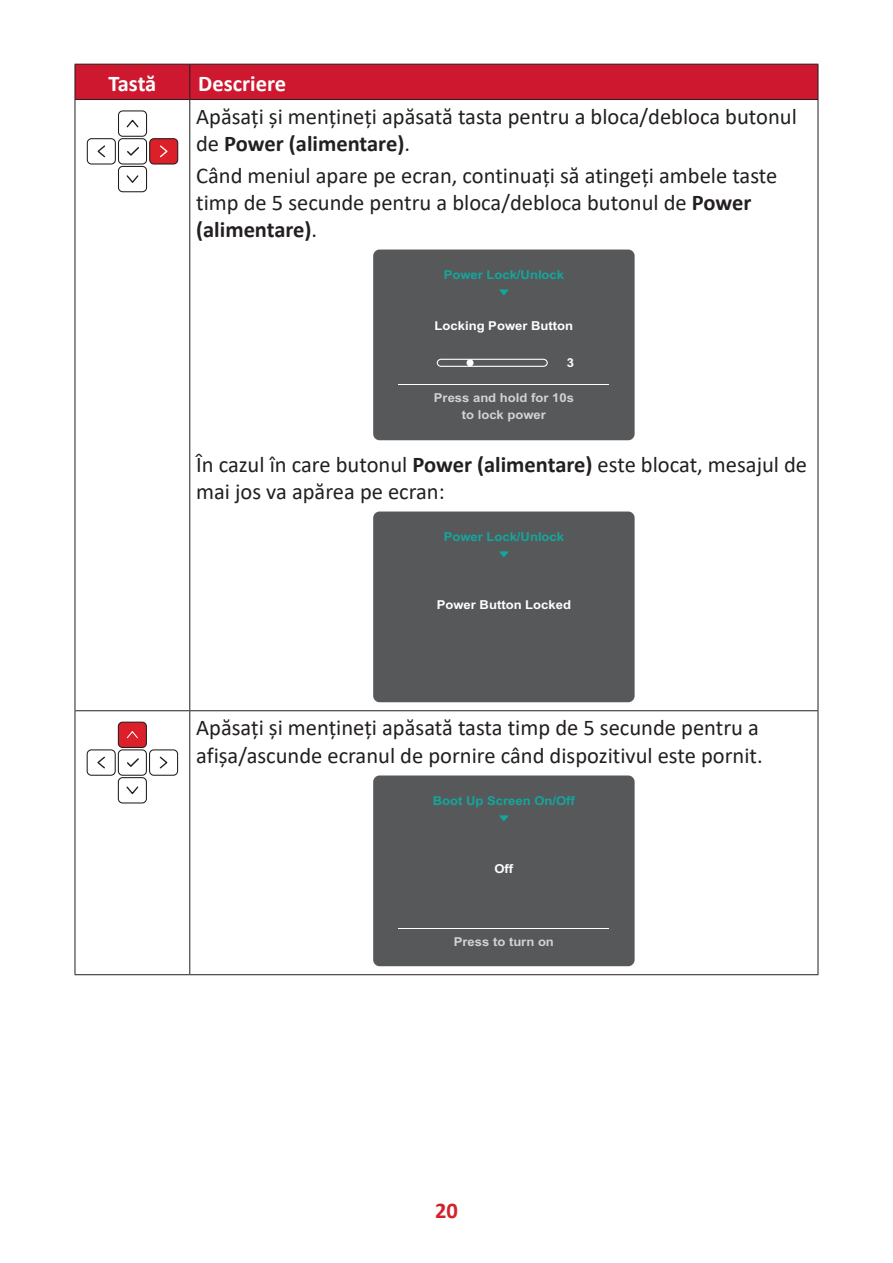
<style>
.page{position:relative;width:893px;height:1263px;background:#fff}
.page>*{position:absolute;margin:0;border:0;box-sizing:border-box;transform-origin:0 0}
.t1{font:22.5px/27px "Calibri";color:#231f20}
.t2{font:700 22.5px "Calibri";color:#fff}
.t3{font:700 22.5px "Calibri";color:#d1232a}
.t4{font:700 12.3px "Arial";color:#12a79d;scale:1.06 1}
.t5{font:700 12.3px/17px "Arial";color:#d1d2d4;text-align:center;scale:1.06 1}
.t6{font:700 12.3px "Arial";color:#fff;scale:1.06 1}
.s1{font-weight:700}
</style>
<div class="page">
<div style="left:76px;top:65px;width:742px;height:34px;background:#ce182f"></div>
<hr style="left:75px;top:64px;width:115px;height:1px;background:#231f20">
<hr style="left:75px;top:65px;width:1px;height:34px;background:#231f20">
<hr style="left:190px;top:64px;width:628px;height:1px;background:#231f20">
<hr style="left:189px;top:65px;width:1px;height:34px;background:#231f20">
<hr style="left:818px;top:65px;width:1px;height:34px;background:#231f20">
<hr style="left:75px;top:99px;width:115px;height:1px;background:#231f20">
<hr style="left:190px;top:99px;width:628px;height:1px;background:#231f20">
<hr style="left:75px;top:100px;width:1px;height:610px;background:#231f20">
<hr style="left:189px;top:100px;width:1px;height:610px;background:#231f20">
<hr style="left:818px;top:100px;width:1px;height:610px;background:#231f20">
<hr style="left:75px;top:710px;width:115px;height:1px;background:#231f20">
<hr style="left:75px;top:711px;width:1px;height:263px;background:#231f20">
<hr style="left:190px;top:710px;width:628px;height:1px;background:#231f20">
<hr style="left:189px;top:711px;width:1px;height:263px;background:#231f20">
<hr style="left:818px;top:711px;width:1px;height:263px;background:#231f20">
<hr style="left:75px;top:974px;width:115px;height:1px;background:#231f20">
<hr style="left:190px;top:974px;width:628px;height:1px;background:#231f20">
<div style="left:118px;top:166px;width:29px;height:26px;border:1px solid #211d1e;border-radius:4px"></div>
<svg style="left:126px;top:175px;width:13px;height:8px"></svg>
<div style="left:118px;top:110px;width:29px;height:27px;border:1px solid #211d1e;border-radius:4px"></div>
<svg style="left:126px;top:119px;width:13px;height:9px"></svg>
<div style="left:150px;top:139px;width:28px;height:25px;background:#dc2029;border-radius:4px"></div>
<div style="left:149px;top:138px;width:29px;height:27px;border:1px solid #211d1e;border-radius:4px"></div>
<svg style="left:160px;top:145px;width:8px;height:13px"></svg>
<div style="left:87px;top:138px;width:29px;height:27px;border:1px solid #211d1e;border-radius:4px"></div>
<svg style="left:97px;top:145px;width:9px;height:13px"></svg>
<div style="left:118px;top:138px;width:29px;height:27px;border:1px solid #211d1e;border-radius:4px"></div>
<svg style="left:127px;top:147px;width:12px;height:9px"></svg>
<div style="left:373px;top:250px;width:262px;height:190px;background:#57585a;border-radius:6px"></div>
<hr style="left:398px;top:384px;width:211px;height:1px;background:#fff">
<div style="left:437px;top:359px;width:111px;height:8px;border:1px solid #fff;border-radius:4px"></div>
<div style="left:466px;top:359px;width:8px;height:7px;background:#fff;border-radius:50%"></div>
<svg style="left:499px;top:289px;width:10px;height:7px"></svg>
<div style="left:373px;top:511px;width:262px;height:191px;background:#57585a;border-radius:6px"></div>
<svg style="left:499px;top:551px;width:10px;height:7px"></svg>
<div style="left:118px;top:777px;width:29px;height:26px;border:1px solid #211d1e;border-radius:4px"></div>
<svg style="left:126px;top:786px;width:13px;height:8px"></svg>
<div style="left:118px;top:722px;width:28px;height:25px;background:#dc2029;border-radius:4px"></div>
<div style="left:118px;top:722px;width:29px;height:26px;border:1px solid #211d1e;border-radius:4px"></div>
<svg style="left:126px;top:731px;width:12px;height:8px"></svg>
<div style="left:149px;top:749px;width:29px;height:27px;border:1px solid #211d1e;border-radius:4px"></div>
<svg style="left:159px;top:756px;width:9px;height:13px"></svg>
<div style="left:87px;top:749px;width:29px;height:27px;border:1px solid #211d1e;border-radius:4px"></div>
<svg style="left:97px;top:756px;width:8px;height:13px"></svg>
<div style="left:118px;top:749px;width:29px;height:27px;border:1px solid #211d1e;border-radius:4px"></div>
<svg style="left:127px;top:758px;width:12px;height:9px"></svg>
<div style="left:373px;top:775px;width:262px;height:191px;background:#57585a;border-radius:6px"></div>
<hr style="left:398px;top:928px;width:211px;height:1px;background:#fff">
<svg style="left:499px;top:815px;width:10px;height:6px"></svg>
<p class="t2" style="left:108px;top:68px;width:49px">Tastă</p>
<p class="t2" style="left:198px;top:68px;width:89px">Descriere</p>
<p class="t1" style="left:196px;top:103px;width:602px">Apăsați și mențineți apăsată tasta pentru a bloca/debloca butonul de <span class="s1">Power (alimentare)</span>.</p>
<p class="t1" style="left:196px;top:161px;width:583px">Când meniul apare pe ecran, continuați să atingeți ambele taste timp de 5 secunde pentru a bloca/debloca butonul de <span class="s1">Power (alimentare)</span>.</p>
<p class="t4" style="left:444px;top:266px;width:115px">Power Lock/Unlock</p>
<p class="t6" style="left:435px;top:317px;width:132px">Locking Power Button</p>
<p class="t6" style="left:567px;top:354px;width:8px">3</p>
<p class="t5" style="left:434px;top:390px;width:134px">Press and hold for 10s to lock power</p>
<p class="t1" style="left:196px;top:450px;width:612px">În cazul în care butonul <span class="s1">Power (alimentare)</span> este blocat, mesajul de mai jos va apărea pe ecran:</p>
<p class="t4" style="left:444px;top:528px;width:115px">Power Lock/Unlock</p>
<p class="t6" style="left:437px;top:596px;width:128px">Power Button Locked</p>
<p class="t1" style="left:196px;top:714px;width:568px">Apăsați și mențineți apăsată tasta timp de 5 secunde pentru a afișa/ascunde ecranul de pornire când dispozitivul este pornit.</p>
<p class="t4" style="left:433px;top:792px;width:136px">Boot Up Screen On/Off</p>
<p class="t6" style="left:494px;top:860px;width:19px">Off</p>
<p class="t5" style="left:454px;top:933px;width:96px">Press to turn on</p>
<p class="t3" style="left:435px;top:1194px;width:24px">20</p>
</div>
